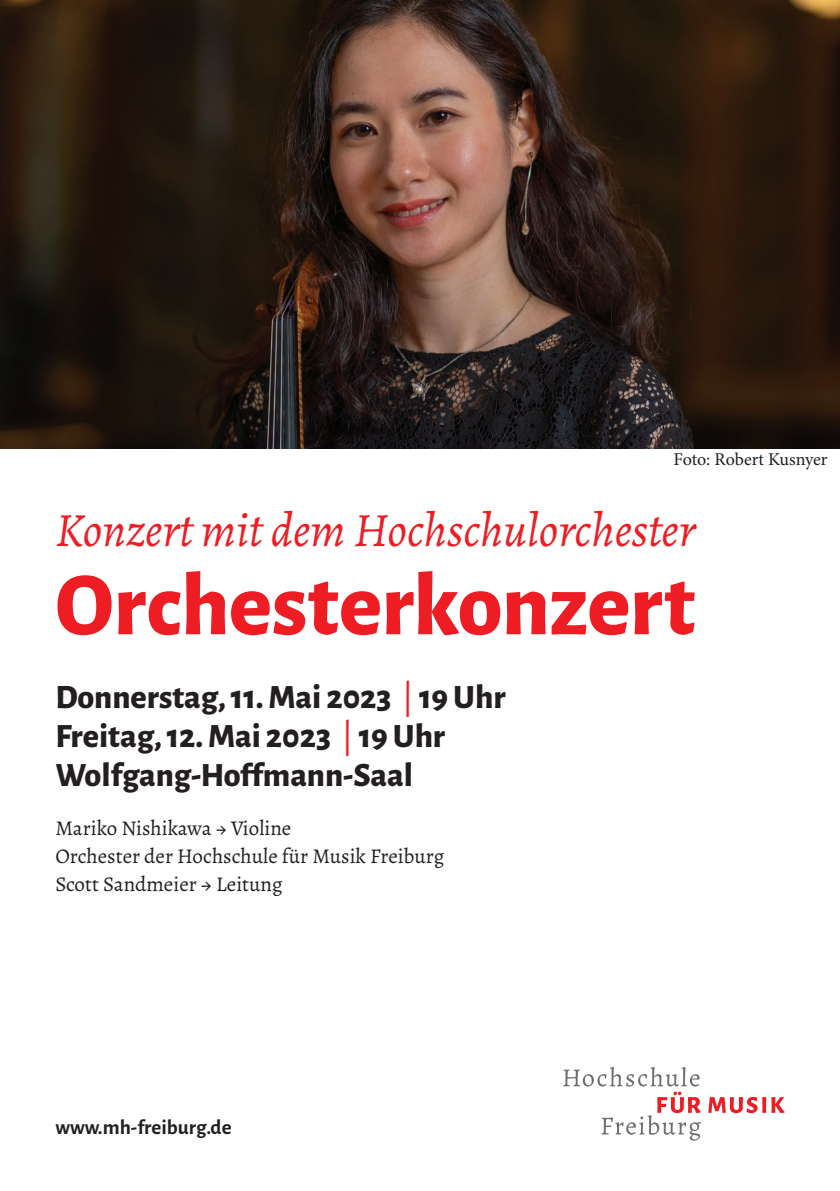
<style>
.page{position:relative;width:840px;height:1191px;background:#fff}
.page>*{position:absolute;margin:0;border:0;box-sizing:border-box;transform-origin:0 0}
.t1{font:800 90px "Alegreya Sans";letter-spacing:-.005em;color:#ee1d23}
.t2{font:italic 48px "Alegreya";color:#ee1d23}
.t3{font:800 34px/39px "Alegreya Sans";color:#231f20}
.t4{font:21px/28px "Alegreya";color:#231f20}
.t5{font:700 21px "Alegreya Sans";color:#231f20}
.t6{font:18px "Minion Pro";letter-spacing:-.005em;color:#231f20}
.s1{font-family:"Alegreya";font-weight:400;color:#ee1d23}
</style>
<div class="page">
<svg style="left:708px;top:1096px;width:57px;height:17px"></svg>
<svg style="left:771px;top:1097px;width:13px;height:16px"></svg>
<svg style="left:563px;top:1067px;width:137px;height:73px"></svg>
<img style="left:0;top:0;width:839px;height:448px">
<p class="t6" style="left:673px;top:447px;width:155px">Foto: Robert Kusnyer</p>
<h2 class="t2" style="left:55px;top:498px;width:641px">Konzert mit dem Hochschulorchester</h2>
<h1 class="t1" style="left:55px;top:537px;width:641px">Orchesterkonzert</h1>
<h3 class="t3" style="left:55px;top:675px;width:451px">Donnerstag, 11. Mai 2023 <span class="s1">|</span> 19 Uhr<br>Freitag, 12. Mai 2023 <span class="s1">|</span> 19 Uhr<br>Wolfgang-Hoffmann-Saal</h3>
<p class="t4" style="left:55px;top:814px;width:390px">Mariko Nishikawa → Violine<br>Orchester der Hochschule für Musik Freiburg<br>Scott Sandmeier → Leitung</p>
<p class="t5" style="left:55px;top:1112px;width:178px">www.mh-freiburg.de</p>
</div>
